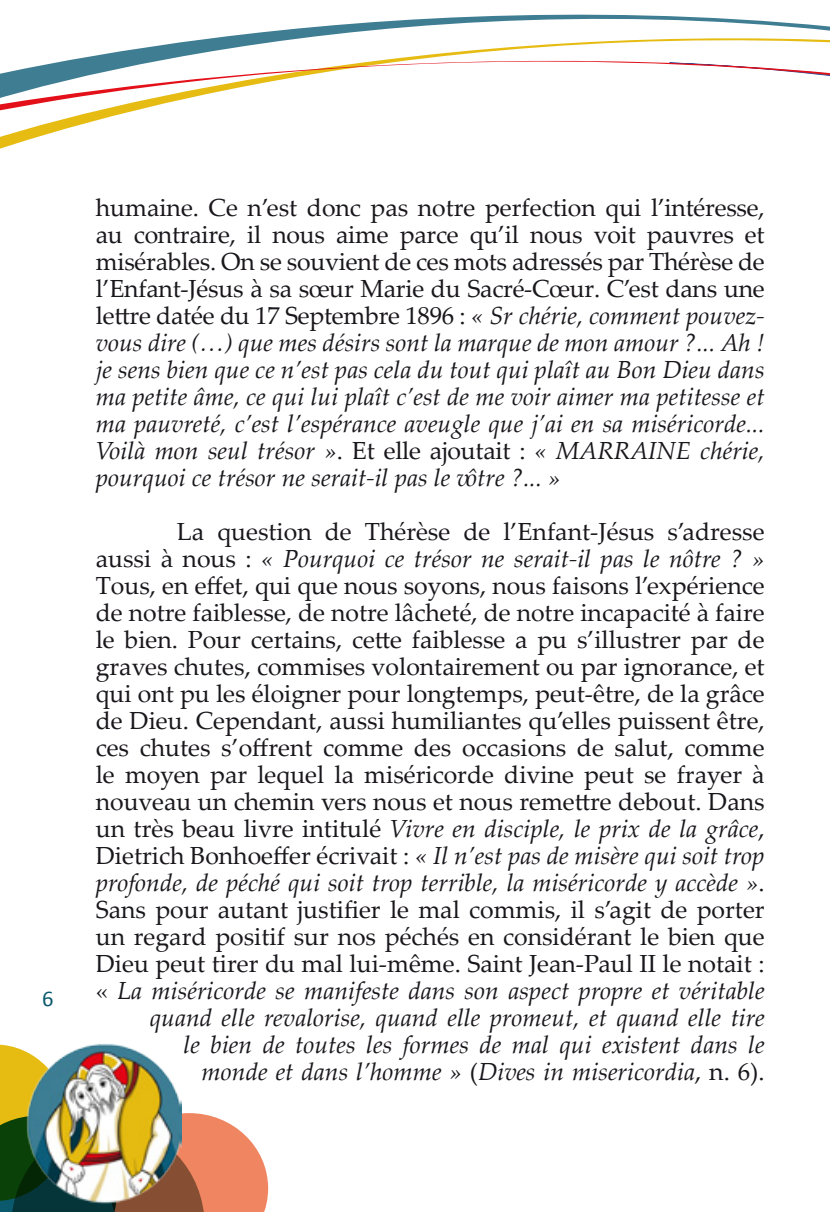
<style>
.page{position:relative;width:830px;height:1212px;background:#fff}
.page>*{position:absolute;margin:0;border:0;box-sizing:border-box;transform-origin:0 0}
.t1{font:24.75px/27px "Palatino Linotype";color:#1a171c;text-align:right}
.t2{font:italic 24.75px/27px "Palatino Linotype";color:#1a171c;text-align:justify}
.t3{font:22.5px "Calibri";color:#0a596c}
.s1{font-style:normal}
.s2{font-style:italic}
</style>
<div class="page">
<svg style="left:0;top:16px;width:829px;height:118px"></svg>
<svg style="left:0;top:1044px;width:268px;height:168px"></svg>
<img style="left:24px;top:1044px;width:158px;height:159px">
<p class="t3" style="left:42px;top:984px;width:13px">6</p>
<p class="t2" style="left:96px;top:193px;width:670px"><span class="s1">humaine. Ce n’est donc pas notre perfection qui l’intéresse, au contraire, il nous aime parce qu’il nous voit pauvres et misérables. On se souvient de ces mots adressés par Thérèse de l’Enfant-Jésus à sa sœur Marie du Sacré-Cœur. C’est dans une lettre datée du 17 Septembre 1896 :</span> « Sr chérie, comment pouvez&shy;vous dire (…) que mes désirs sont la marque de mon amour ?... Ah ! je sens bien que ce n’est pas cela du tout qui plaît au Bon Dieu dans ma petite âme, ce qui lui plaît c’est de me voir aimer ma petitesse et ma pauvreté, c’est l’espérance aveugle que j’ai en sa miséricorde...<br>Voilà mon seul trésor »<span class="s1">. Et elle ajoutait :</span> « MARRAINE chérie, pourquoi ce trésor ne serait-il pas le vôtre ?... »</p>
<p class="t1" style="left:96px;top:517px;width:670px">La question de Thérèse de l’Enfant-Jésus s’adresse<br>aussi à nous : <span class="s2">« Pourquoi ce trésor ne serait-il pas le nôtre ? » </span>Tous, en effet, qui que nous soyons, nous faisons l’expérience de notre faiblesse, de notre lâcheté, de notre incapacité à faire le bien. Pour certains, cette faiblesse a pu s’illustrer par de graves chutes, commises volontairement ou par ignorance, et qui ont pu les éloigner pour longtemps, peut-être, de la grâce de Dieu. Cependant, aussi humiliantes qu’elles puissent être, ces chutes s’offrent comme des occasions de salut, comme le moyen par lequel la miséricorde divine peut se frayer à nouveau un chemin vers nous et nous remettre debout. Dans un très beau livre intitulé <span class="s2">Vivre en disciple, le prix de la grâce</span>, Dietrich Bonhoeffer écrivait : <span class="s2">« Il n’est pas de misère qui soit trop profonde, de péché qui soit trop terrible, la miséricorde y accède »</span>.<br>Sans pour autant justifier le mal commis, il s’agit de porter un regard positif sur nos péchés en considérant le bien que Dieu peut tirer du mal lui-même. Saint Jean-Paul II le notait : « <span class="s2">La miséricorde se manifeste dans son aspect propre et véritable quand elle revalorise, quand elle promeut, et quand elle tire<br>le bien de toutes les formes de mal qui existent dans le<br>monde et dans l’homme »</span> (<span class="s2">Dives in misericordia</span>, n. 6).</p>
</div>
